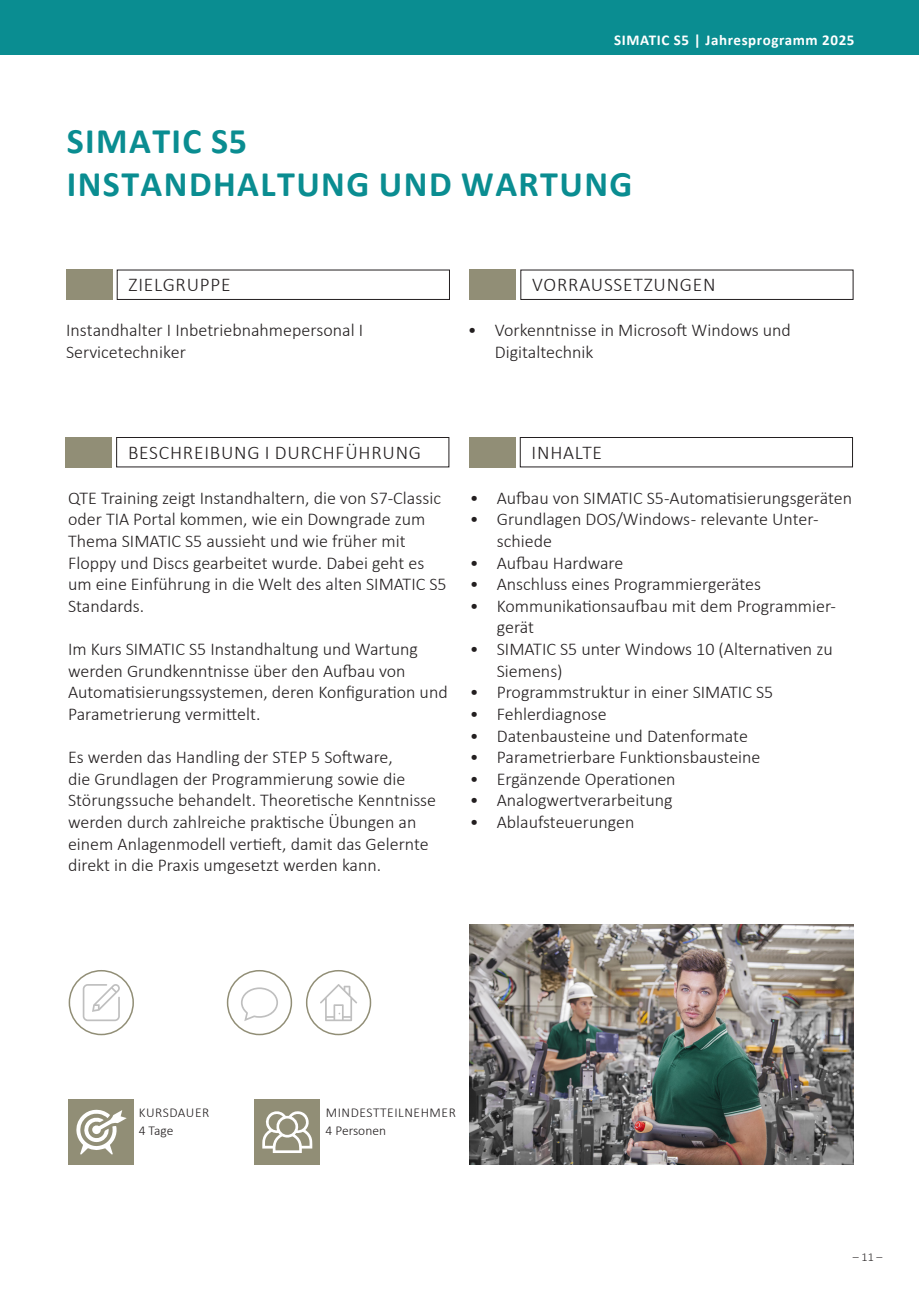
<style>
.page{position:relative;width:919px;height:1289px;background:#fff}
.page>*{position:absolute;margin:0;border:0;box-sizing:border-box;transform-origin:0 0}
.Bezeichnung_Schulung{font:700 36px "Calibri";letter-spacing:.04em;color:#0a8d91}
.t1{font:300 19.5px "Calibri";letter-spacing:.04em;color:#231f20}
.Fließtext{font:300 18px/21.6px "Calibri";color:#231f20}
.Inhalt_1{font:300 18px/21.6px "Calibri";color:#231f20}
.t2{font:700 15px "Calibri";letter-spacing:.04em;color:#fff}
.t3{font:300 13.5px "Calibri";letter-spacing:.04em;color:#231f20}
.t4{font:300 13.5px "Calibri";color:#231f20}
.t5{font:300 12px "Calibri";color:#231f20}
</style>
<div class="page">
<div style="left:0;top:0;width:918px;height:54px;background:#0a8d91"></div>
<img style="left:469px;top:924px;width:384px;height:240px">
<div style="left:66px;top:270px;width:47px;height:30px;background:#918e76"></div>
<div style="left:117px;top:270px;width:333px;height:30px;border:1px solid #231f20"></div>
<div style="left:469px;top:270px;width:47px;height:30px;background:#918e76"></div>
<div style="left:520px;top:270px;width:333px;height:30px;border:1px solid #231f20"></div>
<div style="left:65px;top:437px;width:47px;height:30px;background:#918e76"></div>
<div style="left:116px;top:437px;width:333px;height:30px;border:1px solid #231f20"></div>
<div style="left:469px;top:437px;width:46px;height:30px;background:#918e76"></div>
<div style="left:520px;top:437px;width:332px;height:30px;border:1px solid #231f20"></div>
<div style="left:68px;top:1099px;width:65px;height:65px;background:#918e76"></div>
<svg style="left:76px;top:1109px;width:51px;height:45px"></svg>
<svg style="left:241px;top:987px;width:37px;height:34px"></svg>
<svg style="left:320px;top:984px;width:37px;height:37px"></svg>
<div style="left:69px;top:969px;width:65px;height:66px;border:2px solid #918e76;border-radius:50%"></div>
<svg style="left:83px;top:984px;width:37px;height:37px"></svg>
<div style="left:227px;top:969px;width:65px;height:66px;border:2px solid #918e76;border-radius:50%"></div>
<div style="left:306px;top:969px;width:65px;height:66px;border:2px solid #918e76;border-radius:50%"></div>
<div style="left:255px;top:1099px;width:65px;height:65px;background:#918e76"></div>
<svg style="left:262px;top:1111px;width:50px;height:41px"></svg>
<p class="t2" style="left:614px;top:29px;width:242px">SIMATIC S5 | Jahresprogramm 2025</p>
<p class="Bezeichnung_Schulung" style="left:67px;top:115px;width:182px">SIMATIC S5</p>
<p class="Bezeichnung_Schulung" style="left:67px;top:158px;width:567px">INSTANDHALTUNG UND WARTUNG</p>
<p class="t1" style="left:129px;top:272px;width:104px">ZIELGRUPPE</p>
<p class="t1" style="left:532px;top:272px;width:185px">VORRAUSSETZUNGEN</p>
<p class="Inhalt_1" style="left:66px;top:319px;width:298px">Instandhalter I Inbetriebnahmepersonal I<br>Servicetechniker</p>
<p class="Fließtext" style="left:495px;top:319px;width:297px;text-indent:-27px">• Vorkenntnisse in Microsoft Windows und<br>Digitaltechnik</p>
<p class="t1" style="left:128px;top:440px;width:294px">BESCHREIBUNG I DURCHFÜHRUNG</p>
<p class="t1" style="left:531px;top:440px;width:72px">INHALTE</p>
<p class="Fließtext" style="left:68px;top:487px;width:380px">QTE Training zeigt Instandhaltern, die von S7-Classic oder TIA Portal kommen, wie ein Downgrade zum Thema SIMATIC S5 aussieht und wie früher mit Floppy und Discs gearbeitet wurde. Dabei geht es um eine Einführung in die Welt des alten SIMATIC S5<br>Standards.</p>
<p class="Fließtext" style="left:68px;top:638px;width:381px">Im Kurs SIMATIC S5 Instandhaltung und Wartung werden Grundkenntnisse über den Aufbau von Automatisierungssystemen, deren Konfiguration und Parametrierung vermittelt.</p>
<p class="Fließtext" style="left:68px;top:746px;width:369px">Es werden das Handling der STEP 5 Software,<br>die Grundlagen der Programmierung sowie die Störungssuche behandelt. Theoretische Kenntnisse werden durch zahlreiche praktische Übungen an einem Anlagenmodell vertieft, damit das Gelernte direkt in die Praxis umgesetzt werden kann.</p>
<p class="Fließtext" style="left:469px;top:487px;width:384px">• Aufbau von SIMATIC S5-Automatisierungsgeräten</p>
<p class="Fließtext" style="left:496px;top:508px;width:323px;text-indent:-27px">• Grundlagen DOS/Windows - relevante Unter&shy;schiede</p>
<p class="Fließtext" style="left:469px;top:551px;width:155px">• Aufbau Hardware</p>
<p class="Fließtext" style="left:469px;top:573px;width:293px">• Anschluss eines Programmiergerätes</p>
<p class="Fließtext" style="left:496px;top:595px;width:341px;text-indent:-27px">• Kommunikationsaufbau mit dem Programmier&shy;gerät</p>
<p class="Fließtext" style="left:496px;top:638px;width:337px;text-indent:-27px">• SIMATIC S5 unter Windows 10 (Alternativen zu<br>Siemens)</p>
<p class="Fließtext" style="left:469px;top:681px;width:305px">• Programmstruktur in einer SIMATIC S5</p>
<p class="Fließtext" style="left:469px;top:703px;width:138px">• Fehlerdiagnose</p>
<p class="Fließtext" style="left:469px;top:724px;width:279px">• Datenbausteine und Datenformate</p>
<p class="Fließtext" style="left:469px;top:746px;width:292px">• Parametrierbare Funktionsbausteine</p>
<p class="Fließtext" style="left:469px;top:767px;width:207px">• Ergänzende Operationen</p>
<p class="Fließtext" style="left:469px;top:789px;width:204px">• Analogwertverarbeitung</p>
<p class="Fließtext" style="left:469px;top:811px;width:166px">• Ablaufsteuerungen</p>
<p class="t3" style="left:139px;top:1103px;width:72px">KURSDAUER</p>
<p class="t3" style="left:139px;top:1121px;width:36px">4 Tage</p>
<p class="t3" style="left:326px;top:1103px;width:132px">MINDESTTEILNEHMER</p>
<p class="t4" style="left:325px;top:1121px;width:62px">4 Personen</p>
<p class="t5" style="left:852px;top:1249px;width:31px">– 11 –</p>
</div>
